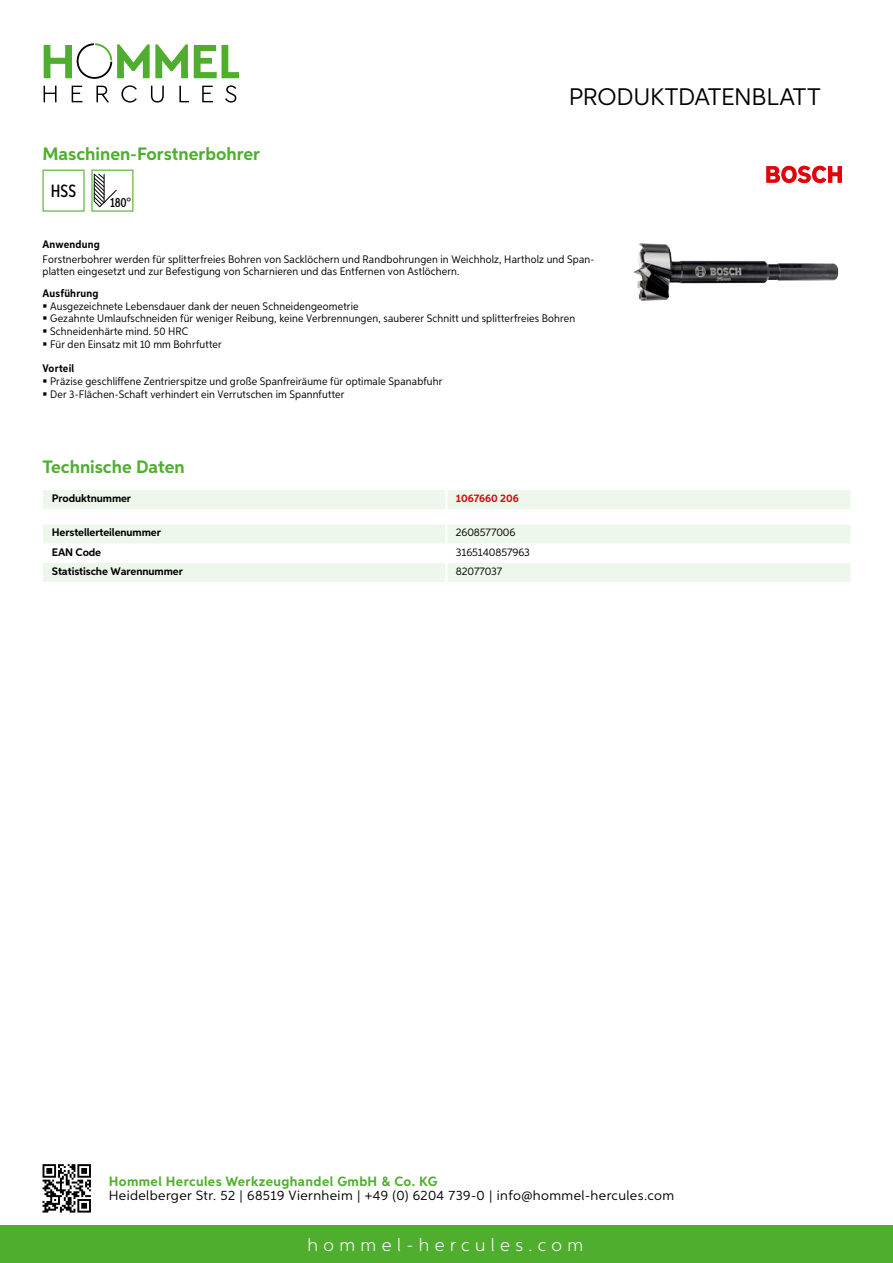
<style>
.page{position:relative;width:893px;height:1263px;background:#fff}
.page>*{position:absolute;margin:0;border:0;box-sizing:border-box;transform-origin:0 0}
.t1{font:24px "Aspira";letter-spacing:-.01em;color:#000}
.t2{font:700 18px "Aspira";color:#50ae2f}
.t3{font:300 18px "Aspira";letter-spacing:.3em;color:#fff}
.t4{font:500 17.85px "Aspira XX Nar";color:#000}
.t5{font:13.5px "Aspira";letter-spacing:.03em;color:#000}
.t6{font:700 13.5px "Aspira";letter-spacing:.03em;color:#50ae2f}
.t7{font:500 13.35px "Aspira XX Nar";color:#000}
.t8{font:10.95px/12.8px "Aspira Nar";letter-spacing:.015em;color:#000}
.t9{font:700 10.95px "Aspira";letter-spacing:-.01em;color:#000}
.t10{font:10.95px "Aspira";letter-spacing:-.01em;color:#000}
.t11{font:700 10.95px "Aspira Nar";letter-spacing:.02em;color:#000}
.t12{font:700 10.95px "Aspira";letter-spacing:-.01em;color:#cd1013}
</style>
<div class="page">
<div style="left:0;top:1226px;width:893px;height:37px;background:#50ae2f"></div>
<svg style="left:43px;top:1164px;width:48px;height:48px"></svg>
<svg style="left:194px;top:45px;width:45px;height:33px"></svg>
<svg style="left:44px;top:43px;width:144px;height:36px"></svg>
<svg style="left:44px;top:86px;width:13px;height:16px"></svg>
<svg style="left:72px;top:86px;width:10px;height:16px"></svg>
<svg style="left:96px;top:86px;width:13px;height:16px"></svg>
<svg style="left:121px;top:85px;width:16px;height:18px"></svg>
<svg style="left:151px;top:86px;width:13px;height:17px"></svg>
<svg style="left:179px;top:86px;width:10px;height:16px"></svg>
<svg style="left:202px;top:86px;width:11px;height:16px"></svg>
<svg style="left:225px;top:85px;width:11px;height:18px"></svg>
<div style="left:43px;top:490px;width:807px;height:19px;background:#eef7eb"></div>
<hr style="left:445px;top:490px;width:3px;height:19px;background:#fff">
<svg style="left:43px;top:525px;width:807px;height:57px"></svg>
<hr style="left:445px;top:563px;width:3px;height:19px;background:#fff">
<svg style="left:43px;top:170px;width:42px;height:42px"></svg>
<svg style="left:91px;top:170px;width:42px;height:42px"></svg>
<img style="left:633px;top:243px;width:205px;height:58px">
<svg style="left:766px;top:166px;width:76px;height:17px"></svg>
<h2 class="t2" style="left:43px;top:142px;width:219px">Maschinen-Forstnerbohrer</h2>
<h3 class="t4" style="left:51px;top:180px;width:27px">HSS</h3>
<p class="t7" style="left:110px;top:195px;width:23px">180°</p>
<h1 class="t1" style="left:569px;top:82px;width:253px">Produktdatenblatt</h1>
<p class="t11" style="left:43px;top:237px;width:59px">Anwendung</p>
<p class="t8" style="left:43px;top:253px;width:553px;line-height:12px">Forstnerbohrer werden für splitterfreies Bohren von Sacklöchern und Randbohrungen in Weichholz, Hartholz und Span&shy;platten eingesetzt und zur Befestigung von Scharnieren und das Entfernen von Astlöchern.</p>
<p class="t11" style="left:43px;top:286px;width:58px">Ausführung</p>
<p class="t8" style="left:50px;top:299px;width:527px">Ausgezeichnete Lebensdauer dank der neuen Schneidengeometrie<br>Gezahnte Umlaufschneiden für weniger Reibung, keine Verbrennungen, sauberer Schnitt und splitterfreies Bohren Schneidenhärte mind. 50 HRC<br>Für den Einsatz mit 10 mm Bohrfutter</p>
<p class="t11" style="left:43px;top:362px;width:33px">Vorteil</p>
<p class="t8" style="left:50px;top:375px;width:394px">Präzise geschliffene Zentrierspitze und große Spanfreiräume für optimale Spanabfuhr<br>Der 3-Flächen-Schaft verhindert ein Verrutschen im Spannfutter</p>
<h2 class="t2" style="left:43px;top:456px;width:144px">Technische Daten</h2>
<p class="t9" style="left:52px;top:491px;width:81px">Produktnummer</p>
<p class="t12" style="left:456px;top:491px;width:64px">1067660 206</p>
<p class="t9" style="left:52px;top:526px;width:111px">Herstellerteilenummer</p>
<p class="t10" style="left:456px;top:526px;width:61px">2608577006</p>
<p class="t9" style="left:52px;top:545px;width:51px">EAN Code</p>
<p class="t10" style="left:456px;top:545px;width:76px">3165140857963</p>
<p class="t9" style="left:52px;top:564px;width:132px">Statistische Warennummer</p>
<p class="t10" style="left:456px;top:564px;width:48px">82077037</p>
<p class="t6" style="left:109px;top:1172px;width:330px">Hommel Hercules Werkzeughandel GmbH &amp; Co. KG</p>
<p class="t5" style="left:109px;top:1187px;width:567px">Heidelberger Str. 52 | 68519 Viernheim | +49 (0) 6204 739-0 | info@hommel-hercules.com</p>
<h2 class="t3" style="left:307px;top:1234px;width:277px">hommel-hercules.com</h2>
</div>
